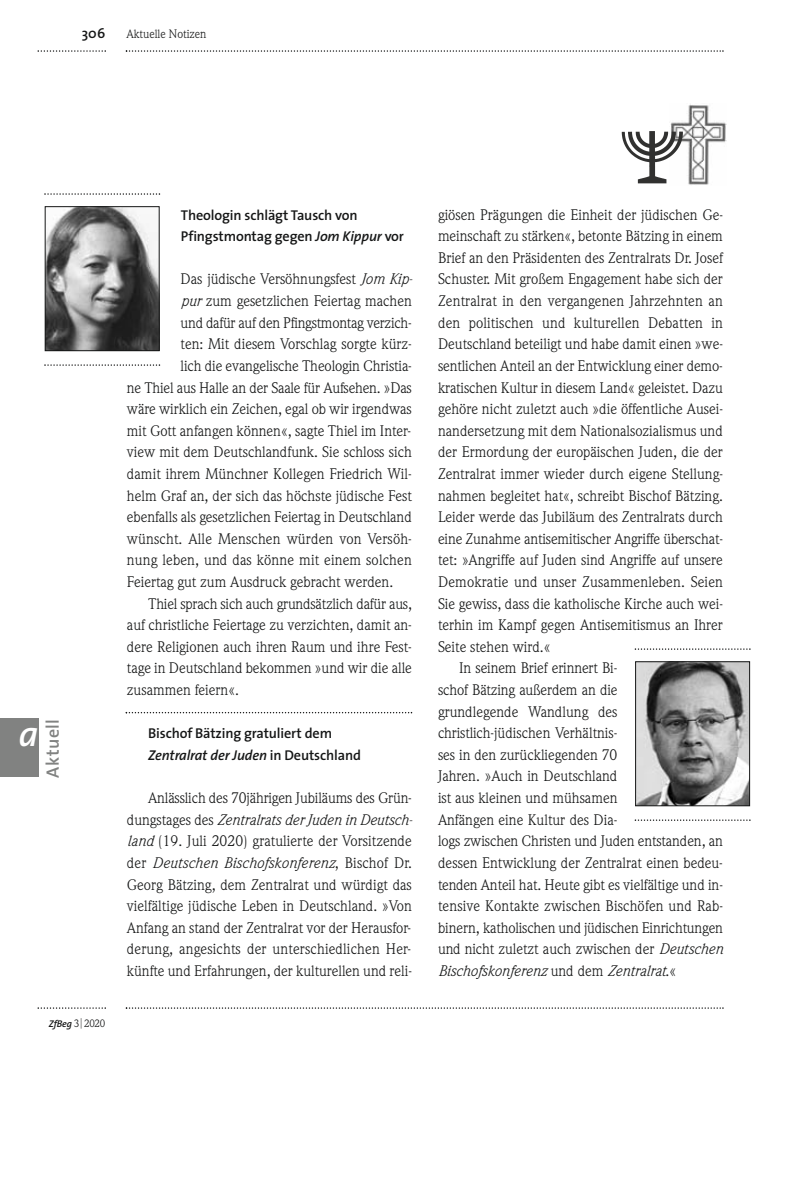
<style>
.page{position:relative;width:808px;height:1191px;background:#fff}
.page>*{position:absolute;margin:0;border:0;box-sizing:border-box;transform-origin:0 0}
.t1{font:italic 600 36px "The Sans";color:#fff}
.t2{font:600 18px "The Sans";letter-spacing:.025em;color:#818281}
.t3{font:15px/21.6px "Weidemann";color:#151616;text-align:justify}
.t4{font:italic 15px "Weidemann";color:#151616}
.t5{font:600 14.25px/21.6px "The Sans";letter-spacing:-.01em;color:#151616}
.t6{font:600 14.1px "The Sans";color:#151616}
.t7{font:12px "Weidemann";color:#151616}
.t8{font:italic 600 9.75px "The Sans";letter-spacing:-.01em;color:#151616}
.s1{font-family:"Weidemann";font-weight:400;font-style:normal;font-size:10.5px}
.s2{font-weight:200;font-style:normal;font-size:10.5px}
.s3{font-style:italic}
.s4{font-style:normal}
</style>
<div class="page">
<svg style="left:126px;top:50px;width:598px;height:2px"></svg>
<svg style="left:38px;top:50px;width:68px;height:2px"></svg>
<svg style="left:126px;top:1007px;width:598px;height:1px"></svg>
<svg style="left:38px;top:1007px;width:68px;height:1px"></svg>
<svg style="left:635px;top:648px;width:116px;height:2px"></svg>
<svg style="left:635px;top:819px;width:116px;height:2px"></svg>
<img style="left:637px;top:663px;width:111px;height:141px">
<div style="left:635px;top:661px;width:115px;height:145px;border:1px solid #151616"></div>
<div style="left:0;top:719px;width:38px;height:58px;background:#818281"></div>
<svg style="left:44px;top:193px;width:116px;height:2px"></svg>
<svg style="left:44px;top:364px;width:116px;height:2px"></svg>
<img style="left:47px;top:208px;width:110px;height:141px">
<div style="left:45px;top:206px;width:114px;height:145px;border:1px solid #151616"></div>
<svg style="left:126px;top:712px;width:286px;height:1px"></svg>
<img style="left:670px;top:104px;width:57px;height:81px">
<img style="left:622px;top:130px;width:62px;height:55px">
<p class="t6" style="left:82px;top:28px;width:25px">306</p>
<p class="t7" style="left:126px;top:30px;width:81px">Aktuelle Notizen</p>
<h1 class="t1" style="left:19px;top:719px;width:21px">a</h1>
<p class="t2" style="left:46px;top:777px;width:60px;rotate:-90deg">Aktuell</p>
<p class="t8" style="left:49px;top:1019px;width:58px">ZfBeg <span class="s1">3</span><span class="s2">|</span><span class="s1">2020</span></p>
<p class="t5" style="left:181px;top:205px;width:225px">Theologin schlägt Tausch von<br>Pfingstmontag gegen <span class="s3">Jom Kippur</span> vor</p>
<p class="t3" style="left:181px;top:270px;width:233px">Das jüdische Versöhnungsfest <span class="s3">Jom Kip-</span></p>
<p class="t3" style="left:181px;top:291px;width:233px"><span class="s3">pur</span> zum gesetzlichen Feiertag machen</p>
<p class="t3" style="left:181px;top:313px;width:233px">und dafür auf den Pfingstmontag verzich-</p>
<p class="t3" style="left:181px;top:335px;width:233px">ten: Mit diesem Vorschlag sorgte kürz-</p>
<p class="t3" style="left:181px;top:356px;width:233px">lich die evangelische Theologin Christia-</p>
<p class="t3" style="left:127px;top:378px;width:286px">ne Thiel aus Halle an der Saale für Aufsehen. »Das</p>
<p class="t3" style="left:127px;top:399px;width:286px">wäre wirklich ein Zeichen, egal ob wir irgendwas</p>
<p class="t3" style="left:127px;top:421px;width:286px">mit Gott anfangen können«, sagte Thiel im Inter-</p>
<p class="t3" style="left:127px;top:443px;width:286px">view mit dem Deutschlandfunk. Sie schloss sich</p>
<p class="t3" style="left:127px;top:464px;width:286px">damit ihrem Münchner Kollegen Friedrich Wil-</p>
<p class="t3" style="left:127px;top:486px;width:286px">helm Graf an, der sich das höchste jüdische Fest</p>
<p class="t3" style="left:127px;top:507px;width:286px">ebenfalls als gesetzlichen Feiertag in Deutschland</p>
<p class="t3" style="left:127px;top:529px;width:286px">wünscht. Alle Menschen würden von Versöh-</p>
<p class="t3" style="left:127px;top:551px;width:286px">nung leben, und das könne mit einem solchen</p>
<p class="t3" style="left:127px;top:572px;width:268px">Feiertag gut zum Ausdruck gebracht werden.</p>
<p class="t3" style="left:148px;top:594px;width:265px">Thiel sprach sich auch grundsätzlich dafür aus,</p>
<p class="t3" style="left:127px;top:615px;width:286px">auf christliche Feiertage zu verzichten, damit an-</p>
<p class="t3" style="left:127px;top:637px;width:286px">dere Religionen auch ihren Raum und ihre Fest-</p>
<p class="t3" style="left:127px;top:659px;width:286px">tage in Deutschland bekommen »und wir die alle</p>
<p class="t3" style="left:127px;top:680px;width:113px">zusammen feiern«.</p>
<p class="t5" style="left:148px;top:724px;width:214px">Bischof Bätzing gratuliert dem<br><span class="s3">Zentralrat der Juden</span> in Deutschland</p>
<p class="t3" style="left:127px;top:788px;width:287px;text-indent:21px">Anlässlich des 70jährigen Jubiläums des Grün&shy;dungstages des <span class="s3">Zentralrats der Juden in Deutsch&shy;land</span> (19. Juli 2020) gratulierte der Vorsitzende der <span class="s3">Deutschen Bischofskonferenz</span>, Bischof Dr.<br>Georg Bätzing, dem Zentralrat und würdigt das vielfältige jüdische Leben in Deutschland. »Von Anfang an stand der Zentralrat vor der Herausfor&shy;derung, angesichts der unterschiedlichen Her&shy;künfte und Erfahrungen, der kulturellen und reli-</p>
<p class="t3" style="left:438px;top:205px;width:286px">giösen Prägungen die Einheit der jüdischen Ge-</p>
<p class="t3" style="left:438px;top:227px;width:286px">meinschaft zu stärken«, betonte Bätzing in einem</p>
<p class="t3" style="left:438px;top:248px;width:286px">Brief an den Präsidenten des Zentralrats Dr. Josef</p>
<p class="t3" style="left:438px;top:270px;width:286px">Schuster. Mit großem Engagement habe sich der</p>
<p class="t3" style="left:438px;top:291px;width:286px">Zentralrat in den vergangenen Jahrzehnten an</p>
<p class="t3" style="left:438px;top:313px;width:286px">den politischen und kulturellen Debatten in</p>
<p class="t3" style="left:438px;top:335px;width:286px">Deutschland beteiligt und habe damit einen »we-</p>
<p class="t3" style="left:438px;top:356px;width:286px">sentlichen Anteil an der Entwicklung einer demo-</p>
<p class="t3" style="left:438px;top:378px;width:286px">kratischen Kultur in diesem Land« geleistet. Dazu</p>
<p class="t3" style="left:438px;top:399px;width:286px">gehöre nicht zuletzt auch »die öffentliche Ausei-</p>
<p class="t3" style="left:438px;top:421px;width:286px">nandersetzung mit dem Nationalsozialismus und</p>
<p class="t3" style="left:438px;top:443px;width:286px">der Ermordung der europäischen Juden, die der</p>
<p class="t3" style="left:438px;top:464px;width:286px">Zentralrat immer wieder durch eigene Stellung-</p>
<p class="t3" style="left:438px;top:486px;width:286px">nahmen begleitet hat«, schreibt Bischof Bätzing.</p>
<p class="t3" style="left:438px;top:507px;width:286px">Leider werde das Jubiläum des Zentralrats durch</p>
<p class="t3" style="left:438px;top:529px;width:286px">eine Zunahme antisemitischer Angriffe überschat-</p>
<p class="t3" style="left:438px;top:551px;width:286px">tet: »Angriffe auf Juden sind Angriffe auf unsere</p>
<p class="t3" style="left:438px;top:572px;width:286px">Demokratie und unser Zusammenleben. Seien</p>
<p class="t3" style="left:438px;top:594px;width:286px">Sie gewiss, dass die katholische Kirche auch wei-</p>
<p class="t3" style="left:438px;top:615px;width:286px">terhin im Kampf gegen Antisemitismus an Ihrer</p>
<p class="t3" style="left:438px;top:637px;width:114px">Seite stehen wird.«</p>
<p class="t3" style="left:459px;top:659px;width:160px">In seinem Brief erinnert Bi-</p>
<p class="t3" style="left:438px;top:680px;width:181px">schof Bätzing außerdem an die</p>
<p class="t3" style="left:438px;top:702px;width:181px">grundlegende Wandlung des</p>
<p class="t3" style="left:438px;top:723px;width:181px">christlich-jüdischen Verhältnis-</p>
<p class="t3" style="left:438px;top:745px;width:181px">ses in den zurückliegenden 70</p>
<p class="t3" style="left:438px;top:767px;width:181px">Jahren. »Auch in Deutschland</p>
<p class="t3" style="left:438px;top:788px;width:181px">ist aus kleinen und mühsamen</p>
<p class="t3" style="left:438px;top:810px;width:181px">Anfängen eine Kultur des Dia-</p>
<p class="t3" style="left:438px;top:831px;width:286px">logs zwischen Christen und Juden entstanden, an</p>
<p class="t3" style="left:438px;top:853px;width:286px">dessen Entwicklung der Zentralrat einen bedeu-</p>
<p class="t3" style="left:438px;top:875px;width:286px">tenden Anteil hat. Heute gibt es vielfältige und in-</p>
<p class="t3" style="left:438px;top:896px;width:286px">tensive Kontakte zwischen Bischöfen und Rab-</p>
<p class="t3" style="left:438px;top:918px;width:286px">binern, katholischen und jüdischen Einrichtungen</p>
<p class="t3" style="left:438px;top:939px;width:286px">und nicht zuletzt auch zwischen der <span class="s3">Deutschen</span></p>
<p class="t4" style="left:438px;top:965px;width:240px">Bischofskonferenz <span class="s4">und dem</span> Zentralrat<span class="s4">.«</span></p>
</div>
